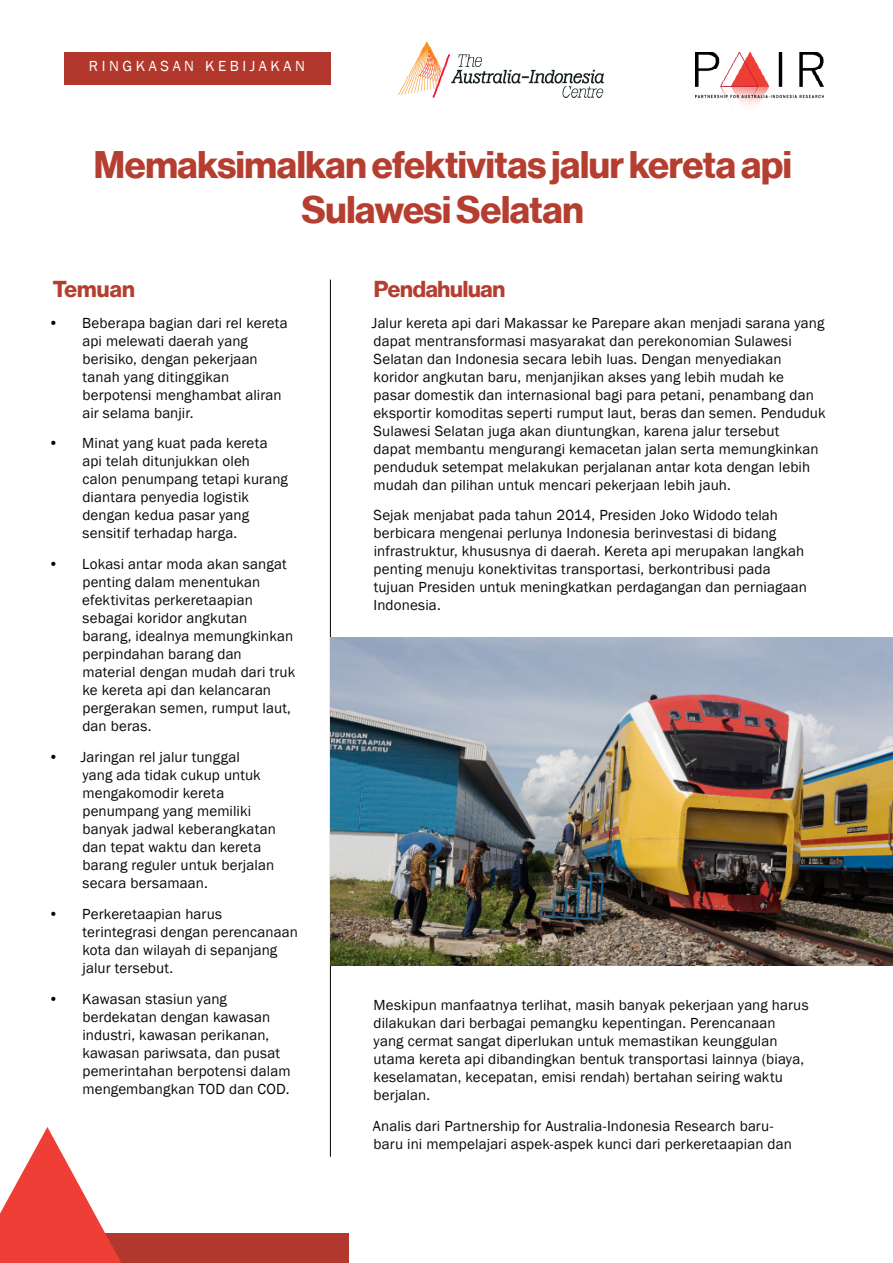
<style>
.page{position:relative;width:893px;height:1263px;background:#fff}
.page>*{position:absolute;margin:0;border:0;box-sizing:border-box;transform-origin:0 0}
._03_Pull_Quote_Mediu{font:37.5px/45px "N Haas Grotesk DS Pro 75 Bd";letter-spacing:-.01em;color:#b43f31;text-align:center}
._06_Body_copy{font:22.5px "N Haas Grotesk DS Pro 75 Bd";letter-spacing:-.01em;color:#b43f31}
._06_Body_copy-2{font:15px/18px "Franklin Gothic";letter-spacing:.01em;color:#03090b}
.t1{font:15px "Franklin Gothic";letter-spacing:.24em;color:#fff}
</style>
<div class="page">
<div style="left:64px;top:52px;width:266px;height:32px;background:#b2382e"></div>
<hr style="left:330px;top:280px;width:1px;height:877px;background:#000001">
<div style="left:0;top:1233px;width:348px;height:30px;background:#b2382e"></div>
<svg style="left:0;top:1127px;width:121px;height:136px"></svg>
<img style="left:695px;top:52px;width:128px;height:56px">
<img style="left:399px;top:41px;width:204px;height:57px">
<img style="left:330px;top:637px;width:563px;height:328px">
<p class="t1" style="left:89px;top:57px;width:218px">RINGKASAN KEBIJAKAN</p>
<p class="_03_Pull_Quote_Mediu" style="left:94px;top:143px;width:699px">Memaksimalkan efektivitas jalur kereta api<br>Sulawesi Selatan</p>
<p class="_06_Body_copy" style="left:53px;top:276px;width:84px">Temuan</p>
<p class="_06_Body_copy-2" style="left:82px;top:314px;width:207px;text-indent:-34px">• Beberapa bagian dari rel kereta api melewati daerah yang berisiko, dengan pekerjaan tanah yang ditinggikan berpotensi menghambat aliran air selama banjir.</p>
<p class="_06_Body_copy-2" style="left:82px;top:435px;width:207px;text-indent:-34px">• Minat yang kuat pada kereta api telah ditunjukkan oleh calon penumpang tetapi kurang diantara penyedia logistik dengan kedua pasar yang sensitif terhadap harga.</p>
<p class="_06_Body_copy-2" style="left:82px;top:555px;width:215px;text-indent:-34px">• Lokasi antar moda akan sangat penting dalam menentukan efektivitas perkeretaapian sebagai koridor angkutan barang, idealnya memungkinkan perpindahan barang dan material dengan mudah dari truk ke kereta api dan kelancaran pergerakan semen, rumput laut, dan beras.</p>
<p class="_06_Body_copy-2" style="left:82px;top:748px;width:195px;text-indent:-34px">• Jaringan rel jalur tunggal<br>yang ada tidak cukup untuk mengakomodir kereta penumpang yang memiliki banyak jadwal keberangkatan dan tepat waktu dan kereta barang reguler untuk berjalan secara bersamaan.</p>
<p class="_06_Body_copy-2" style="left:82px;top:905px;width:217px;text-indent:-34px">• Perkeretaapian harus terintegrasi dengan perencanaan kota dan wilayah di sepanjang jalur tersebut.</p>
<p class="_06_Body_copy-2" style="left:82px;top:990px;width:210px;text-indent:-34px">• Kawasan stasiun yang berdekatan dengan kawasan industri, kawasan perikanan, kawasan pariwsata, dan pusat pemerintahan berpotensi dalam mengembangkan TOD dan COD.</p>
<p class="_06_Body_copy" style="left:374px;top:276px;width:133px">Pendahuluan</p>
<p class="_06_Body_copy-2" style="left:372px;top:314px;width:455px">Jalur kereta api dari Makassar ke Parepare akan menjadi sarana yang dapat mentransformasi masyarakat dan perekonomian Sulawesi Selatan dan Indonesia secara lebih luas. Dengan menyediakan koridor angkutan baru, menjanjikan akses yang lebih mudah ke<br>pasar domestik dan internasional bagi para petani, penambang dan eksportir komoditas seperti rumput laut, beras dan semen. Penduduk Sulawesi Selatan juga akan diuntungkan, karena jalur tersebut<br>dapat membantu mengurangi kemacetan jalan serta memungkinkan penduduk setempat melakukan perjalanan antar kota dengan lebih mudah dan pilihan untuk mencari pekerjaan lebih jauh.</p>
<p class="_06_Body_copy-2" style="left:373px;top:507px;width:435px">Sejak menjabat pada tahun 2014, Presiden Joko Widodo telah berbicara mengenai perlunya Indonesia berinvestasi di bidang infrastruktur, khususnya di daerah. Kereta api merupakan langkah penting menuju konektivitas transportasi, berkontribusi pada tujuan Presiden untuk meningkatkan perdagangan dan perniagaan Indonesia.</p>
<p class="_06_Body_copy-2" style="left:373px;top:997px;width:437px">Meskipun manfaatnya terlihat, masih banyak pekerjaan yang harus dilakukan dari berbagai pemangku kepentingan. Perencanaan yang cermat sangat diperlukan untuk memastikan keunggulan utama kereta api dibandingkan bentuk transportasi lainnya (biaya, keselamatan, kecepatan, emisi rendah) bertahan seiring waktu berjalan.</p>
<p class="_06_Body_copy-2" style="left:373px;top:1117px;width:421px">Analis dari Partnership for Australia-Indonesia Research baru&shy;baru ini mempelajari aspek-aspek kunci dari perkeretaapian dan</p>
</div>
